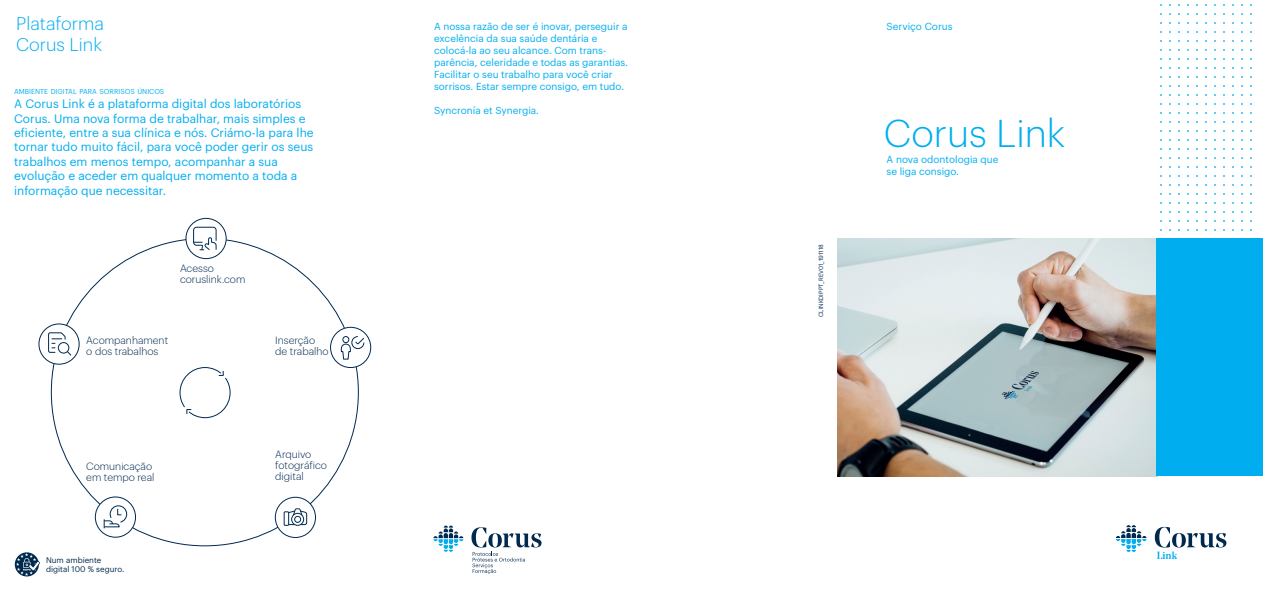
<style>
.page{position:relative;width:1263px;height:596px;background:#fff}
.page>*{position:absolute;margin:0;border:0;box-sizing:border-box;transform-origin:0 0}
.t1{font:300 38px "Graphik";color:#00aeef}
.t2{font:300 18px/21.6px "Graphik";color:#00aeef}
.t3{font:12px/14.4px "Graphik";color:#00aeef}
.t4{font:300 10.4px/10.9px "Graphik";color:#00294e}
.t5{font:500 10.3px "Noe Display";color:#00aeef}
.t6{font:10px/12px "Graphik";color:#00aeef}
.t7{font:8px/9.6px "Graphik";color:#00294e}
.t8{font:7px "Graphik";color:#00aeef}
.t9{font:6px "Graphik";color:#00294e}
</style>
<div class="page">
<img style="left:837px;top:238px;width:319px;height:238px">
<svg style="left:1116px;top:525px;width:30px;height:26px"></svg>
<svg style="left:1155px;top:526px;width:71px;height:21px"></svg>
<div style="left:1156px;top:238px;width:107px;height:238px;background:#00aeef"></div>
<div style="left:39px;top:323px;width:40px;height:41px;border:1px solid #00294e;border-radius:50%"></div>
<div style="left:95px;top:496px;width:41px;height:41px;border:1px solid #00294e;border-radius:50%"></div>
<svg style="left:104px;top:505px;width:23px;height:23px"></svg>
<div style="left:275px;top:496px;width:41px;height:41px;border:1px solid #00294e;border-radius:50%"></div>
<div style="left:284px;top:511px;width:5px;height:14px;border:1px solid #00294e"></div>
<svg style="left:288px;top:508px;width:19px;height:17px"></svg>
<div style="left:186px;top:218px;width:40px;height:41px;border:1px solid #00294e;border-radius:50%"></div>
<div style="left:330px;top:327px;width:41px;height:40px;border:1px solid #00294e;border-radius:50%"></div>
<svg style="left:179px;top:367px;width:52px;height:51px"></svg>
<svg style="left:193px;top:226px;width:24px;height:24px"></svg>
<svg style="left:48px;top:332px;width:24px;height:24px"></svg>
<svg style="left:15px;top:552px;width:24px;height:24px"></svg>
<svg style="left:16px;top:552px;width:24px;height:23px"></svg>
<svg style="left:341px;top:336px;width:24px;height:23px"></svg>
<svg style="left:433px;top:525px;width:30px;height:26px"></svg>
<svg style="left:471px;top:527px;width:70px;height:46px"></svg>
<h2 class="t2" style="left:16px;top:11px;width:89px">Plataforma<br>Corus Link</h2>
<p class="t8" style="left:14px;top:86px;width:152px">AMBIENTE DIGITAL PARA SORRISOS ÚNICOS</p>
<p class="t3" style="left:14px;top:95px;width:301px">A Corus Link é a plataforma digital dos laboratórios Corus. Uma nova forma de trabalhar, mais simples e eficiente, entre a sua clínica e nós. Criámo-la para lhe tornar tudo muito fácil, para você poder gerir os seus trabalhos em menos tempo, acompanhar a sua evolução e aceder em qualquer momento a toda a informação que necessitar.</p>
<p class="t4" style="left:180px;top:261px;width:67px;line-height:11.5px">Acesso coruslink.com</p>
<p class="t4" style="left:86px;top:334px;width:83px">Acompanhament o dos trabalhos</p>
<p class="t4" style="left:275px;top:334px;width:55px">Inserção de trabalho</p>
<p class="t4" style="left:86px;top:459px;width:70px">Comunicação em tempo real</p>
<p class="t7" style="left:46px;top:554px;width:80px">Num ambiente digital 100 % seguro.</p>
<p class="t4" style="left:275px;top:448px;width:53px">Arquivo fotográfico digital</p>
<p class="t6" style="left:434px;top:19px;width:195px">A nossa razão de ser é inovar, perseguir a</p>
<p class="t6" style="left:887px;top:19px;width:67px">Serviço Corus</p>
<p class="t6" style="left:434px;top:31px;width:196px">excelência da sua saúde dentária e colocá-la ao seu alcance. Com trans&shy;parência, celeridade e todas as garantias.<br>Facilitar o seu trabalho para você criar sorrisos. Estar sempre consigo, em tudo.</p>
<p class="t6" style="left:434px;top:103px;width:107px">Syncronía et Synergia.</p>
<h1 class="t1" style="left:884px;top:105px;width:183px">Corus Link</h1>
<p class="t6" style="left:887px;top:152px;width:113px">A nova odontologia que se liga consigo.</p>
<p class="t9" style="left:816px;top:317px;width:74px;rotate:-90deg">CLINKDIPPT_REV01_191118</p>
<p class="t5" style="left:1157px;top:548px;width:22px">Link</p>
</div>
